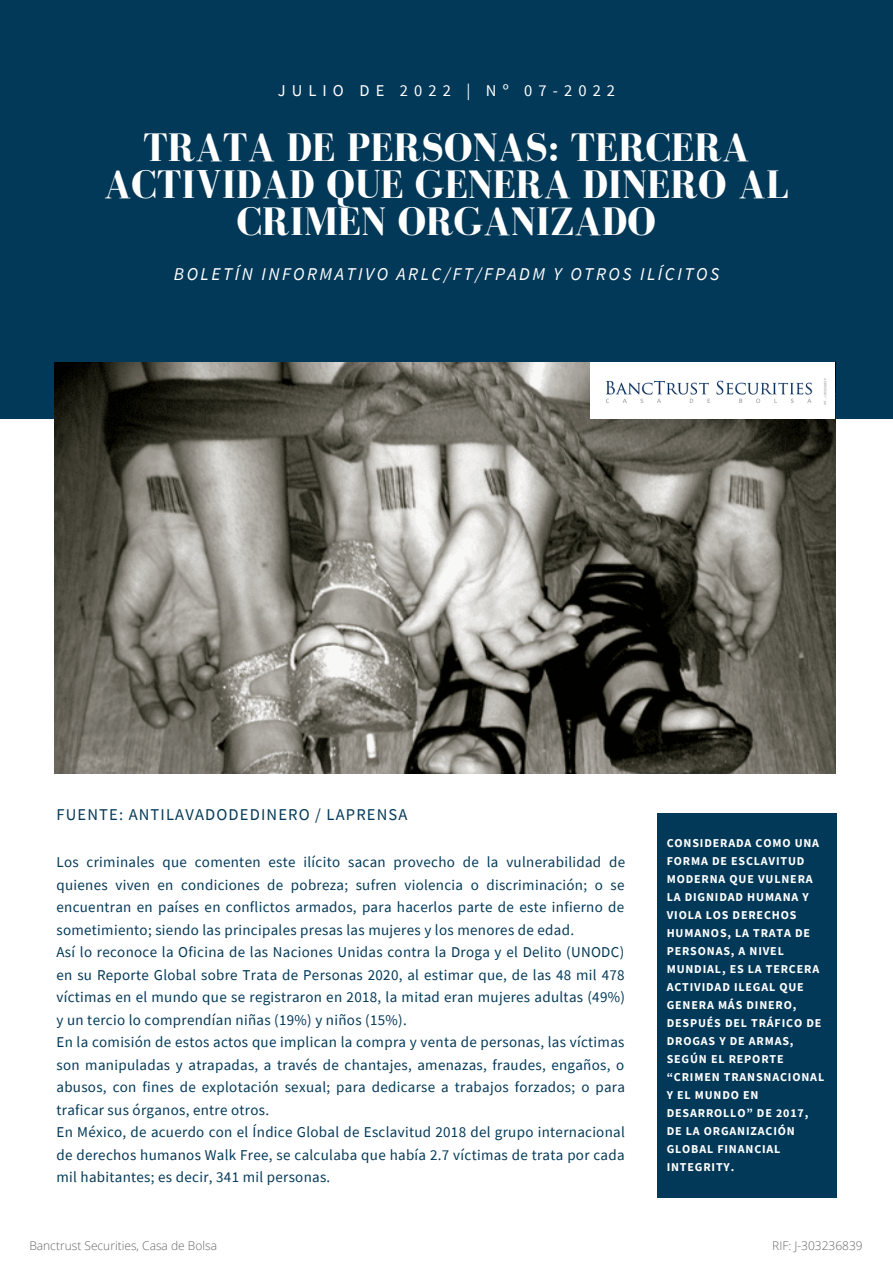
<style>
.page{position:relative;width:893px;height:1264px;background:#fff}
.page>*{position:absolute;margin:0;border:0;box-sizing:border-box;transform-origin:0 0}
.t1{font:700 40.8px/37px "Bodoni FLF";color:#fff;text-align:center}
.t2{font:italic 18px "Source Sans Pro";letter-spacing:.14em;color:#fff}
.t3{font:16.5px "Source Sans Pro";letter-spacing:.07em;color:#033958}
.t4{font:16.5px "Source Sans Pro";letter-spacing:.37em;color:#fff}
.t5{font:15px/22.5px "Source Sans Pro";letter-spacing:.02em;color:#033958}
.t6{font:700 12px/18px "Source Sans Pro";letter-spacing:.07em;color:#fff}
.t7{font:300 12px "Open Sans";color:#666}
</style>
<div class="page">
<div style="left:0;top:0;width:892px;height:419px;background:#033958"></div>
<div style="left:656px;top:812px;width:180px;height:385px;background:#033958"></div>
<img style="left:55px;top:363px;width:780px;height:410px">
<div style="left:590px;top:363px;width:244px;height:56px;background:#fff"></div>
<img style="left:605px;top:369px;width:231px;height:44px">
<p class="t4" style="left:277px;top:80px;width:339px">JULIO DE 2022 | Nº 07-2022</p>
<h1 class="t1" style="left:104px;top:128px;width:686px">TRATA DE PERSONAS: TERCERA<br>ACTIVIDAD QUE GENERA DINERO AL<br>CRIMEN ORGANIZADO</h1>
<p class="t2" style="left:174px;top:262px;width:547px">BOLETÍN INFORMATIVO ARLC/FT/FPADM Y OTROS ILÍCITOS</p>
<p class="t3" style="left:56px;top:803px;width:352px">FUENTE: ANTILAVADODEDINERO / LAPRENSA</p>
<p class="t5" style="left:56px;top:850px;width:570px">Los criminales que comenten este ilícito sacan provecho de la vulnerabilidad de quienes viven en condiciones de pobreza; sufren violencia o discriminación; o se encuentran en países en conflictos armados, para hacerlos parte de este infierno de sometimiento; siendo las principales presas las mujeres y los menores de edad.<br>Así lo reconoce la Oficina de las Naciones Unidas contra la Droga y el Delito (UNODC) en su Reporte Global sobre Trata de Personas 2020, al estimar que, de las 48 mil 478 víctimas en el mundo que se registraron en 2018, la mitad eran mujeres adultas (49%) y un tercio lo comprendían niñas (19%) y niños (15%).<br>En la comisión de estos actos que implican la compra y venta de personas, las víctimas son manipuladas y atrapadas, a través de chantajes, amenazas, fraudes, engaños, o abusos, con fines de explotación sexual; para dedicarse a trabajos forzados; o para traficar sus órganos, entre otros.<br>En México, de acuerdo con el Índice Global de Esclavitud 2018 del grupo internacional de derechos humanos Walk Free, se calculaba que había 2.7 víctimas de trata por cada mil habitantes; es decir, 341 mil personas.</p>
<p class="t6" style="left:666px;top:834px;width:159px">CONSIDERADA COMO UNA<br>FORMA DE ESCLAVITUD<br>MODERNA QUE VULNERA<br>LA DIGNIDAD HUMANA Y<br>VIOLA LOS DERECHOS<br>HUMANOS, LA TRATA DE<br>PERSONAS, A NIVEL<br>MUNDIAL, ES LA TERCERA<br>ACTIVIDAD ILEGAL QUE<br>GENERA MÁS DINERO,<br>DESPUÉS DEL TRÁFICO DE<br>DROGAS Y DE ARMAS,<br>SEGÚN EL REPORTE “CRIMEN TRANSNACIONAL<br>Y EL MUNDO EN<br>DESARROLLO” DE 2017,<br>DE LA ORGANIZACIÓN<br>GLOBAL FINANCIAL<br>INTEGRITY.</p>
<p class="t7" style="left:29px;top:1236px;width:189px">Banctrust Securities, Casa de Bolsa</p>
<p class="t7" style="left:772px;top:1236px;width:92px">RIF: J-303236839</p>
</div>
